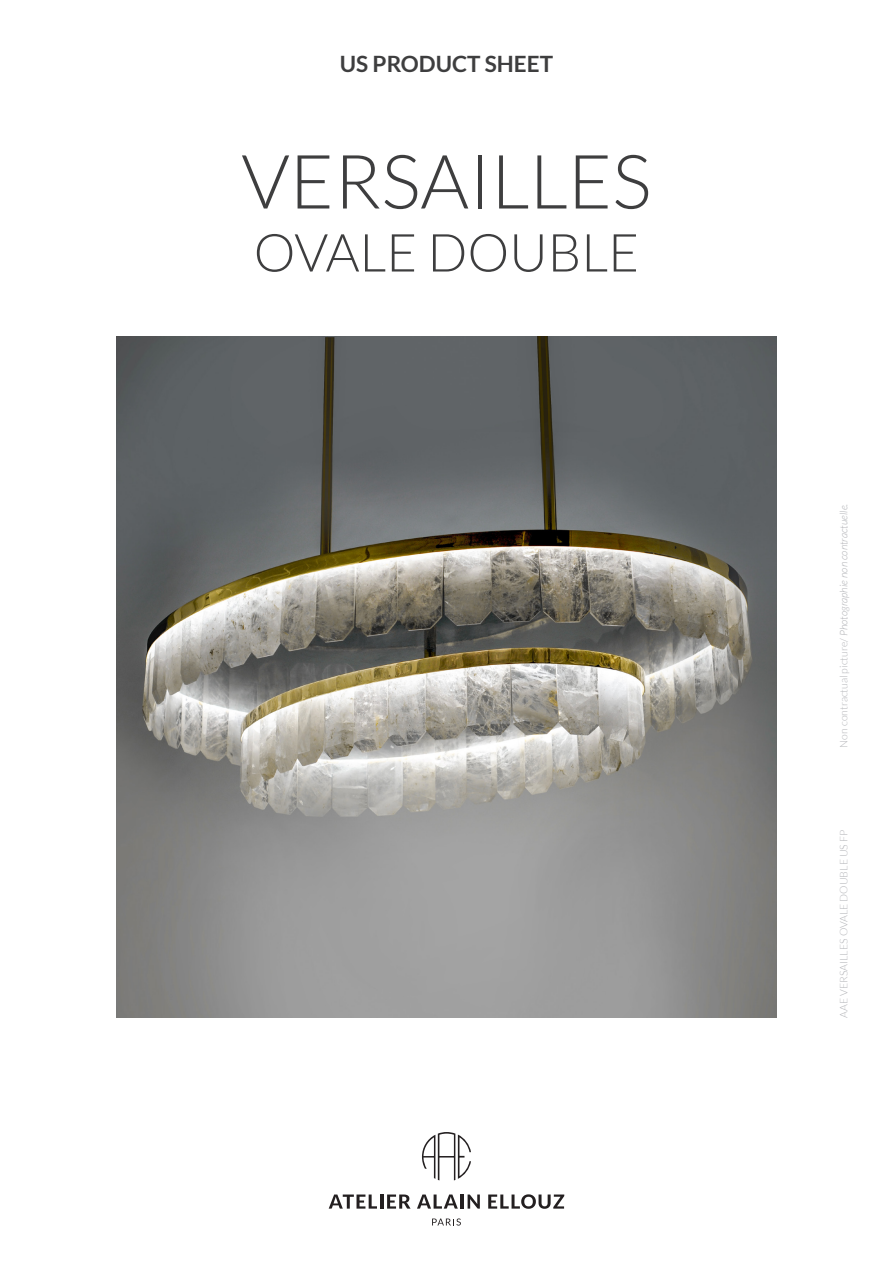
<style>
.page{position:relative;width:893px;height:1263px;background:#fff}
.page>*{position:absolute;margin:0;border:0;box-sizing:border-box;transform-origin:0 0}
.t1{font:300 75px "Lato";color:#3e3e3f}
.t2{font:300 52.5px "Lato";color:#3e3e3f}
.t3{font:700 22.5px "Lato";color:#3e3e3f}
.t4{font:italic 300 10.5px "Lato";color:#b2b3b7}
.t5{font:300 10.5px "Lato";color:#b2b3b7}
.s1{font-style:normal}
</style>
<div class="page">
<img style="left:117px;top:337px;width:659px;height:680px">
<svg style="left:422px;top:1132px;width:49px;height:48px"></svg>
<svg style="left:329px;top:1194px;width:48px;height:14px"></svg>
<hr style="left:380px;top:1194px;width:3px;height:14px;background:#231f20">
<svg style="left:387px;top:1194px;width:23px;height:14px"></svg>
<svg style="left:417px;top:1194px;width:41px;height:14px"></svg>
<hr style="left:461px;top:1194px;width:3px;height:14px;background:#231f20">
<svg style="left:468px;top:1194px;width:12px;height:14px"></svg>
<svg style="left:488px;top:1194px;width:76px;height:15px"></svg>
<svg style="left:432px;top:1218px;width:29px;height:7px"></svg>
<p class="t3" style="left:340px;top:51px;width:215px">US PRODUCT SHEET</p>
<p class="t1" style="left:241px;top:141px;width:411px">VERSAILLES</p>
<p class="t2" style="left:254px;top:224px;width:387px">OVALE DOUBLE</p>
<p class="t4" style="left:838px;top:747px;width:245px;rotate:-90deg"><span class="s1">Non contractual picture/</span> Photographie non contractuelle.</p>
<p class="t5" style="left:838px;top:1017px;width:189px;rotate:-90deg">AAE VERSAILLES OVALE DOUBLE US FP</p>
</div>
